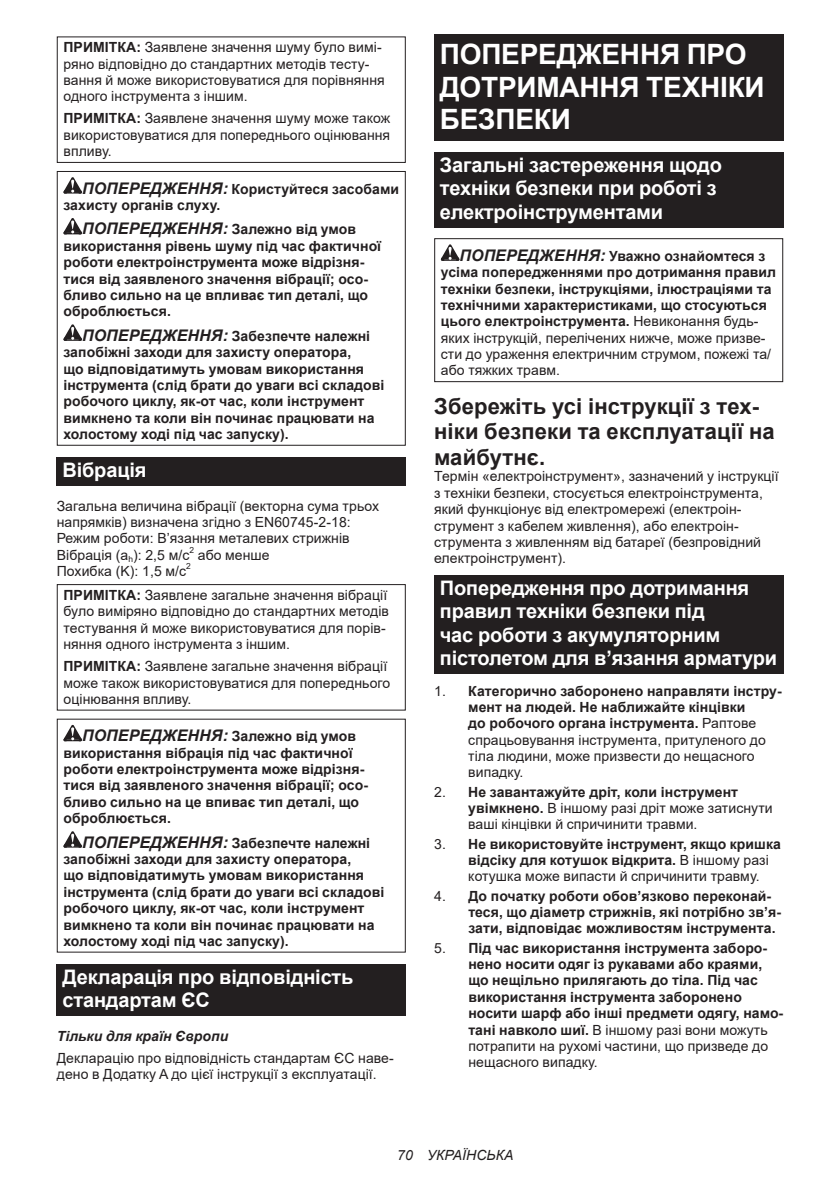
<style>
.page{position:relative;width:840px;height:1191px;background:#fff}
.page>*{position:absolute;margin:0;border:0;box-sizing:border-box;transform-origin:0 0}
.t1{font:700 28px/32.8px "Arial";letter-spacing:-.01em;color:#fff}
.t2{font:700 22px/25.8px "Arial";letter-spacing:.005em;color:#231f20}
.t3{font:700 20px/23.4px "Arial";letter-spacing:-.01em;color:#fff}
.t4{font:700 14px/16.4px "Arial";letter-spacing:.005em;color:#231f20}
.t5{font:14px/16.4px "Arial";letter-spacing:.005em;color:#231f20}
.t6{font:italic 700 14px "Arial";letter-spacing:.005em;color:#231f20}
.t7{font:italic 14px "Arial";letter-spacing:.005em;color:#231f20}
.t8{font:8.4px "Arial";color:#231f20}
.s1{font-weight:700}
.s2{font-style:italic;font-size:16px}
.s3{font-weight:400}
</style>
<div class="page">
<div style="left:57px;top:36px;width:348px;height:127px;border:1px solid #231f20"></div>
<svg style="left:63px;top:177px;width:19px;height:17px"></svg>
<svg style="left:63px;top:218px;width:19px;height:16px"></svg>
<svg style="left:63px;top:324px;width:19px;height:17px"></svg>
<div style="left:57px;top:171px;width:348px;height:275px;border:1px solid #231f20"></div>
<div style="left:57px;top:457px;width:348px;height:28px;background:#231f20"></div>
<div style="left:57px;top:584px;width:348px;height:126px;border:1px solid #231f20"></div>
<svg style="left:63px;top:725px;width:19px;height:16px"></svg>
<svg style="left:63px;top:831px;width:19px;height:16px"></svg>
<div style="left:57px;top:964px;width:348px;height:52px;background:#231f20"></div>
<div style="left:434px;top:34px;width:348px;height:107px;background:#231f20"></div>
<div style="left:434px;top:152px;width:348px;height:75px;background:#231f20"></div>
<svg style="left:440px;top:244px;width:19px;height:17px"></svg>
<div style="left:434px;top:238px;width:348px;height:144px;border:1px solid #231f20"></div>
<div style="left:434px;top:575px;width:348px;height:98px;background:#231f20"></div>
<p class="t5" style="left:63px;top:39px;width:322px"><span class="s1">ПРИМІТКА:</span> Заявлене значення шуму було вимі&shy;ряно відповідно до стандартних методів тесту&shy;вання й може використовуватися для порівняння одного інструмента з іншим.</p>
<p class="t5" style="left:63px;top:110px;width:328px;text-align:justify"><span class="s1">ПРИМІТКА:</span> Заявлене значення шуму може також використовуватися для попереднього оцінювання впливу.</p>
<p class="t4" style="left:63px;top:181px;width:337px;text-indent:19px"><span class="s2">ПОПЕРЕДЖЕННЯ:</span> Користуйтеся засобами захисту органів слуху.</p>
<p class="t4" style="left:63px;top:221px;width:319px;text-indent:19px"><span class="s2">ПОПЕРЕДЖЕННЯ:</span> Залежно від умов використання рівень шуму під час фактичної роботи електроінструмента може відрізня&shy;тися від заявленого значення вібрації; осо&shy;бливо сильно на це впливає тип деталі, що оброблюється.</p>
<p class="t4" style="left:63px;top:328px;width:322px;text-indent:19px"><span class="s2">ПОПЕРЕДЖЕННЯ:</span> Забезпечте належні запобіжні заходи для захисту оператора,<br>що відповідатимуть умовам використання інструмента (слід брати до уваги всі складові робочого циклу, як-от час, коли інструмент вимкнено та коли він починає працювати на холостому ході під час запуску).</p>
<h3 class="t3" style="left:62px;top:458px;width:86px">Вібрація</h3>
<p class="t5" style="left:57px;top:497px;width:324px">Загальна величина вібрації (векторна сума трьох напрямків) визначена згідно з EN60745-2-18:<br>Режим роботи: В’язання металевих стрижнів Вібрація (a<sub>h</sub>): 2,5 м/с</p>
<p class="t8" style="left:189px;top:544px;width:6px">2</p>
<p class="t5" style="left:198px;top:546px;width:73px">або менше</p>
<p class="t5" style="left:57px;top:563px;width:131px">Похибка (K): 1,5 м/с</p>
<p class="t8" style="left:186px;top:560px;width:6px">2</p>
<p class="t5" style="left:63px;top:587px;width:327px"><span class="s1">ПРИМІТКА:</span> Заявлене загальне значення вібрації було виміряно відповідно до стандартних методів тестування й може використовуватися для порів&shy;няння одного інструмента з іншим.</p>
<p class="t5" style="left:63px;top:658px;width:328px"><span class="s1">ПРИМІТКА:</span> Заявлене загальне значення вібрації може також використовуватися для попереднього оцінювання впливу.</p>
<p class="t4" style="left:63px;top:728px;width:306px;text-indent:19px"><span class="s2">ПОПЕРЕДЖЕННЯ:</span> Залежно від умов використання вібрація під час фактичної роботи електроінструмента може відрізня&shy;тися від заявленого значення вібрації; осо&shy;бливо сильно на це впиває тип деталі, що оброблюється.</p>
<p class="t4" style="left:63px;top:834px;width:322px;text-indent:19px"><span class="s2">ПОПЕРЕДЖЕННЯ:</span> Забезпечте належні запобіжні заходи для захисту оператора,<br>що відповідатимуть умовам використання інструмента (слід брати до уваги всі складові робочого циклу, як-от час, коли інструмент вимкнено та коли він починає працювати на холостому ході під час запуску).</p>
<h3 class="t3" style="left:62px;top:965px;width:292px">Декларація про відповідність стандартам ЄС</h3>
<p class="t6" style="left:57px;top:1026px;width:173px">Тільки для країн Європи</p>
<p class="t5" style="left:57px;top:1049px;width:338px">Декларацію про відповідність стандартам ЄС наве&shy;дено в Додатку A до цієї інструкції з експлуатації.</p>
<h1 class="t1" style="left:439px;top:38px;width:326px">ПОПЕРЕДЖЕННЯ ПРО<br>ДОТРИМАННЯ ТЕХНІКИ<br>БЕЗПЕКИ</h1>
<h3 class="t3" style="left:439px;top:153px;width:283px">Загальні застереження щодо техніки безпеки при роботі з електроінструментами</h3>
<p class="t4" style="left:440px;top:248px;width:336px;text-indent:19px"><span class="s2">ПОПЕРЕДЖЕННЯ:</span> Уважно ознайомтеся з усіма попередженнями про дотримання правил техніки безпеки, інструкціями, ілюстраціями та технічними характеристиками, що стосуються цього електроінструмента. <span class="s3">Невиконання будь&shy;яких інструкцій, перелічених нижче, може призве&shy;сти до ураження електричним струмом, пожежі та/ або тяжких травм.</span></p>
<h2 class="t2" style="left:434px;top:393px;width:342px">Збережіть усі інструкції з тех&shy;ніки безпеки та експлуатації на майбутнє.</h2>
<p class="t5" style="left:434px;top:468px;width:346px">Термін «електроінструмент», зазначений у інструкції з техніки безпеки, стосується електроінструмента, який функціонує від електромережі (електроін&shy;струмент з кабелем живлення), або електроін&shy;струмента з живленням від батареї (безпровідний електроінструмент).</p>
<h3 class="t3" style="left:439px;top:576px;width:339px">Попередження про дотримання правил техніки безпеки під<br>час роботи з акумуляторним пістолетом для в’язання арматури</h3>
<p class="t4" style="left:468px;top:682px;width:315px;text-indent:-34px"><span class="s3">1.</span> Категорично заборонено направляти інстру&shy;мент на людей. Не наближайте кінцівки<br>до робочого органа інструмента. <span class="s3">Раптове спрацьовування інструмента, притуленого до тіла людини, може призвести до нещасного випадку.</span></p>
<p class="t5" style="left:468px;top:783px;width:306px;text-indent:-34px">2. <span class="s1">Не завантажуйте дріт, коли інструмент увімкнено.</span> В іншому разі дріт може затиснути ваші кінцівки й спричинити травми.</p>
<p class="t4" style="left:468px;top:835px;width:314px;text-indent:-34px"><span class="s3">3.</span> Не використовуйте інструмент, якщо кришка відсіку для котушок відкрита. <span class="s3">В іншому разі котушка може випасти й спричинити травму.</span></p>
<p class="t4" style="left:468px;top:887px;width:314px;text-indent:-34px"><span class="s3">4.</span> До початку роботи обов’язково переконай&shy;теся, що діаметр стрижнів, які потрібно зв’я&shy;зати, відповідає можливостям інструмента.</p>
<p class="t4" style="left:468px;top:939px;width:316px;text-indent:-34px"><span class="s3">5.</span> Під час використання інструмента заборо&shy;нено носити одяг із рукавами або краями, що нещільно прилягають до тіла. Під час використання інструмента заборонено носити шарф або інші предмети одягу, намо&shy;тані навколо шиї. <span class="s3">В іншому разі вони можуть потрапити на рухомі частини, що призведе до нещасного випадку.</span></p>
<p class="t7" style="left:397px;top:1146px;width:118px">70 УКРАЇНСЬКА</p>
</div>
